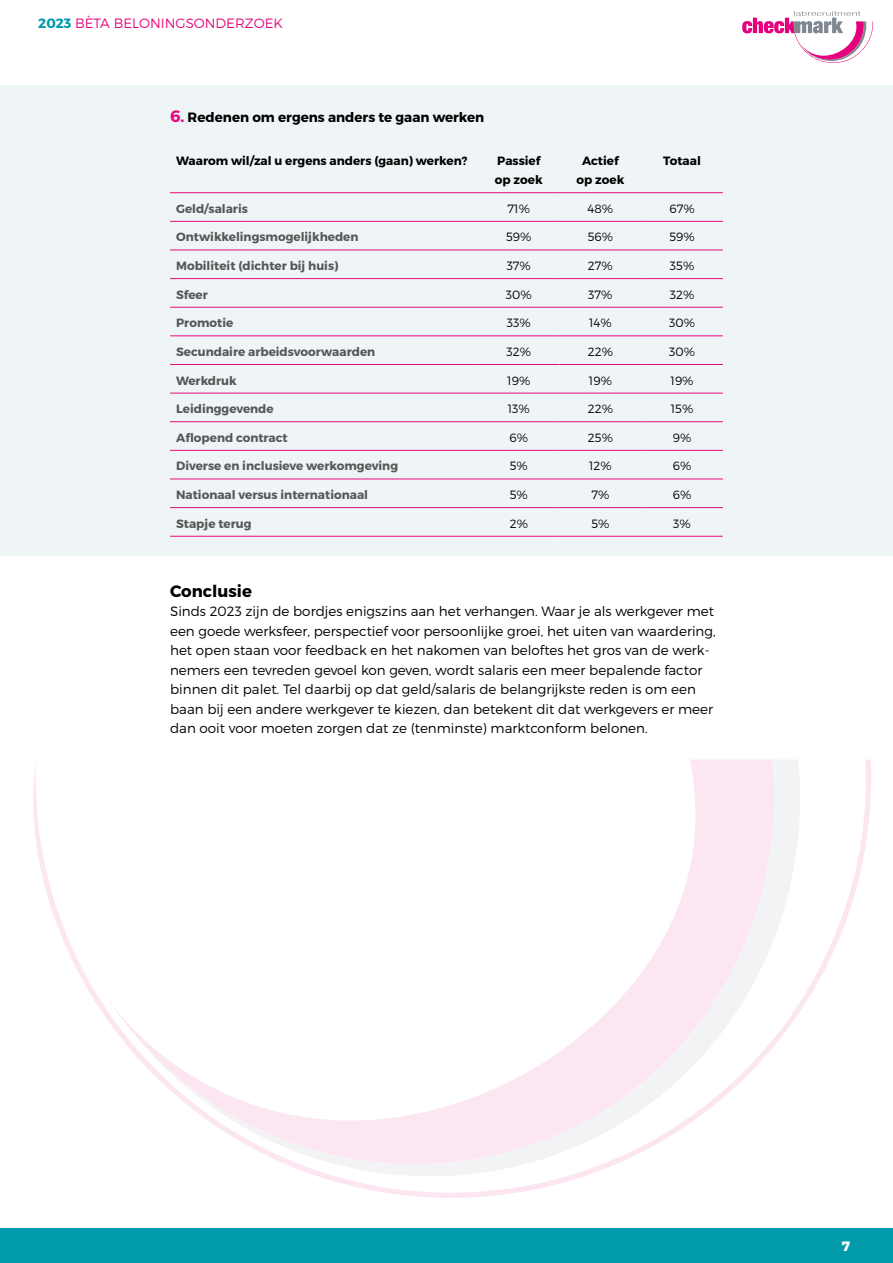
<style>
.page{position:relative;width:893px;height:1263px;background:#fff}
.page>*{position:absolute;margin:0;border:0;box-sizing:border-box;transform-origin:0 0}
.t1{font:700 16.5px "Montserrat";color:#000}
.t2{font:300 13.5px/19.5px "Montserrat";color:#000}
.t3{font:700 13.5px "Montserrat";color:#000}
.t4{font:300 13.5px "Montserrat";color:#e50b7e}
.t5{font:800 13.5px "Montserrat";color:#fff}
.t6{font:700 12px "Montserrat";color:#585758}
.t7{font:300 12px "Montserrat";color:#000}
.t8{font:700 12px/19.5px "Montserrat";color:#000}
.s1{font-weight:700;color:#009aab}
.s2{font-size:16.5px;color:#e50b7e}
</style>
<div class="page">
<div style="left:0;top:1229px;width:893px;height:34px;background:#009aab"></div>
<div style="left:0;top:85px;width:893px;height:471px;background:#eff5f7"></div>
<svg style="left:44px;top:759px;width:827px;height:439px"></svg>
<svg style="left:138px;top:759px;width:662px;height:417px"></svg>
<svg style="left:33px;top:764px;width:11px;height:118px"></svg>
<svg style="left:742px;top:11px;width:131px;height:52px"></svg>
<hr style="left:170px;top:192px;width:308px;height:1px;background:#e50b7e">
<hr style="left:478px;top:192px;width:82px;height:1px;background:#e50b7e">
<hr style="left:560px;top:192px;width:81px;height:1px;background:#e50b7e">
<hr style="left:641px;top:192px;width:82px;height:1px;background:#e50b7e">
<hr style="left:170px;top:221px;width:308px;height:1px;background:#e50b7e">
<hr style="left:478px;top:221px;width:82px;height:1px;background:#e50b7e">
<hr style="left:560px;top:221px;width:81px;height:1px;background:#e50b7e">
<hr style="left:641px;top:221px;width:82px;height:1px;background:#e50b7e">
<hr style="left:170px;top:250px;width:308px;height:1px;background:#e50b7e">
<hr style="left:478px;top:250px;width:82px;height:1px;background:#e50b7e">
<hr style="left:560px;top:250px;width:81px;height:1px;background:#e50b7e">
<hr style="left:641px;top:250px;width:82px;height:1px;background:#e50b7e">
<hr style="left:170px;top:278px;width:308px;height:1px;background:#e50b7e">
<hr style="left:478px;top:278px;width:82px;height:1px;background:#e50b7e">
<hr style="left:560px;top:278px;width:81px;height:1px;background:#e50b7e">
<hr style="left:641px;top:278px;width:82px;height:1px;background:#e50b7e">
<hr style="left:170px;top:307px;width:308px;height:1px;background:#e50b7e">
<hr style="left:478px;top:307px;width:82px;height:1px;background:#e50b7e">
<hr style="left:560px;top:307px;width:81px;height:1px;background:#e50b7e">
<hr style="left:641px;top:307px;width:82px;height:1px;background:#e50b7e">
<hr style="left:170px;top:335px;width:308px;height:1px;background:#e50b7e">
<hr style="left:478px;top:335px;width:82px;height:1px;background:#e50b7e">
<hr style="left:560px;top:335px;width:81px;height:1px;background:#e50b7e">
<hr style="left:641px;top:335px;width:82px;height:1px;background:#e50b7e">
<hr style="left:170px;top:364px;width:308px;height:1px;background:#e50b7e">
<hr style="left:478px;top:364px;width:82px;height:1px;background:#e50b7e">
<hr style="left:560px;top:364px;width:81px;height:1px;background:#e50b7e">
<hr style="left:641px;top:364px;width:82px;height:1px;background:#e50b7e">
<hr style="left:170px;top:393px;width:308px;height:1px;background:#e50b7e">
<hr style="left:478px;top:393px;width:82px;height:1px;background:#e50b7e">
<hr style="left:560px;top:393px;width:81px;height:1px;background:#e50b7e">
<hr style="left:641px;top:393px;width:82px;height:1px;background:#e50b7e">
<hr style="left:170px;top:421px;width:308px;height:1px;background:#e50b7e">
<hr style="left:478px;top:421px;width:82px;height:1px;background:#e50b7e">
<hr style="left:560px;top:421px;width:81px;height:1px;background:#e50b7e">
<hr style="left:641px;top:421px;width:82px;height:1px;background:#e50b7e">
<hr style="left:170px;top:450px;width:308px;height:1px;background:#e50b7e">
<hr style="left:478px;top:450px;width:82px;height:1px;background:#e50b7e">
<hr style="left:560px;top:450px;width:81px;height:1px;background:#e50b7e">
<hr style="left:641px;top:450px;width:82px;height:1px;background:#e50b7e">
<hr style="left:170px;top:479px;width:308px;height:1px;background:#e50b7e">
<hr style="left:478px;top:479px;width:82px;height:1px;background:#e50b7e">
<hr style="left:560px;top:479px;width:81px;height:1px;background:#e50b7e">
<hr style="left:641px;top:479px;width:82px;height:1px;background:#e50b7e">
<hr style="left:170px;top:507px;width:308px;height:1px;background:#e50b7e">
<hr style="left:478px;top:507px;width:82px;height:1px;background:#e50b7e">
<hr style="left:560px;top:507px;width:81px;height:1px;background:#e50b7e">
<hr style="left:641px;top:507px;width:82px;height:1px;background:#e50b7e">
<hr style="left:170px;top:536px;width:308px;height:1px;background:#e50b7e">
<hr style="left:478px;top:536px;width:82px;height:1px;background:#e50b7e">
<hr style="left:560px;top:536px;width:81px;height:1px;background:#e50b7e">
<hr style="left:641px;top:536px;width:82px;height:1px;background:#e50b7e">
<p class="t4" style="left:38px;top:15px;width:246px"><span class="s1">2023</span> BÈTA BELONINGSONDERZOEK</p>
<p class="t3" style="left:170px;top:109px;width:316px"><span class="s2">6.</span> Redenen om ergens anders te gaan werken</p>
<p class="t8" style="left:176px;top:151px;width:293px">Waarom wil/zal u ergens anders (gaan) werken?</p>
<p class="t8" style="left:495px;top:151px;width:49px">Passief op zoek</p>
<p class="t8" style="left:577px;top:151px;width:49px;text-align:center">Actief op zoek</p>
<p class="t8" style="left:663px;top:151px;width:39px">Totaal</p>
<p class="t6" style="left:176px;top:201px;width:73px">Geld/salaris</p>
<p class="t7" style="left:508px;top:201px;width:24px">71%</p>
<p class="t7" style="left:588px;top:201px;width:27px">48%</p>
<p class="t7" style="left:669px;top:201px;width:27px">67%</p>
<p class="t6" style="left:176px;top:230px;width:184px">Ontwikkelingsmogelijkheden</p>
<p class="t7" style="left:506px;top:230px;width:27px">59%</p>
<p class="t7" style="left:588px;top:230px;width:27px">56%</p>
<p class="t7" style="left:669px;top:230px;width:27px">59%</p>
<p class="t6" style="left:176px;top:258px;width:164px">Mobiliteit (dichter bij huis)</p>
<p class="t7" style="left:507px;top:258px;width:26px">37%</p>
<p class="t7" style="left:588px;top:258px;width:26px">27%</p>
<p class="t7" style="left:670px;top:258px;width:26px">35%</p>
<p class="t6" style="left:176px;top:287px;width:33px">Sfeer</p>
<p class="t7" style="left:506px;top:287px;width:27px">30%</p>
<p class="t7" style="left:588px;top:287px;width:26px">37%</p>
<p class="t7" style="left:670px;top:287px;width:26px">32%</p>
<p class="t6" style="left:176px;top:316px;width:59px">Promotie</p>
<p class="t7" style="left:507px;top:316px;width:25px">33%</p>
<p class="t7" style="left:589px;top:316px;width:24px">14%</p>
<p class="t7" style="left:669px;top:316px;width:27px">30%</p>
<p class="t6" style="left:176px;top:344px;width:201px">Secundaire arbeidsvoorwaarden</p>
<p class="t7" style="left:506px;top:344px;width:26px">32%</p>
<p class="t7" style="left:588px;top:344px;width:27px">22%</p>
<p class="t7" style="left:669px;top:344px;width:27px">30%</p>
<p class="t6" style="left:176px;top:373px;width:62px">Werkdruk</p>
<p class="t7" style="left:507px;top:373px;width:25px">19%</p>
<p class="t7" style="left:589px;top:373px;width:25px">19%</p>
<p class="t7" style="left:671px;top:373px;width:25px">19%</p>
<p class="t6" style="left:176px;top:401px;width:99px">Leidinggevende</p>
<p class="t7" style="left:508px;top:402px;width:24px">13%</p>
<p class="t7" style="left:588px;top:402px;width:27px">22%</p>
<p class="t7" style="left:671px;top:402px;width:24px">15%</p>
<p class="t6" style="left:176px;top:430px;width:113px">Aflopend contract</p>
<p class="t7" style="left:509px;top:430px;width:20px">6%</p>
<p class="t7" style="left:588px;top:430px;width:27px">25%</p>
<p class="t7" style="left:673px;top:430px;width:20px">9%</p>
<p class="t6" style="left:176px;top:459px;width:223px">Diverse en inclusieve werkomgeving</p>
<p class="t7" style="left:510px;top:459px;width:20px">5%</p>
<p class="t7" style="left:589px;top:459px;width:24px">12%</p>
<p class="t7" style="left:673px;top:459px;width:20px">6%</p>
<p class="t6" style="left:176px;top:487px;width:193px">Nationaal versus internationaal</p>
<p class="t7" style="left:510px;top:487px;width:20px">5%</p>
<p class="t7" style="left:591px;top:487px;width:19px">7%</p>
<p class="t7" style="left:673px;top:487px;width:20px">6%</p>
<p class="t6" style="left:176px;top:516px;width:77px">Stapje terug</p>
<p class="t7" style="left:510px;top:516px;width:20px">2%</p>
<p class="t7" style="left:591px;top:516px;width:20px">5%</p>
<p class="t7" style="left:673px;top:516px;width:19px">3%</p>
<p class="t1" style="left:170px;top:581px;width:83px">Conclusie</p>
<p class="t2" style="left:170px;top:601px;width:547px">Sinds 2023 zijn de bordjes enigszins aan het verhangen. Waar je als werkgever met een goede werksfeer, perspectief voor persoonlijke groei, het uiten van waardering, het open staan voor feedback en het nakomen van beloftes het gros van de werk&shy;nemers een tevreden gevoel kon geven, wordt salaris een meer bepalende factor binnen dit palet. Tel daarbij op dat geld/salaris de belangrijkste reden is om een baan bij een andere werkgever te kiezen, dan betekent dit dat werkgevers er meer dan ooit voor moeten zorgen dat ze (tenminste) marktconform belonen.</p>
<p class="t5" style="left:842px;top:1236px;width:10px">7</p>
</div>
